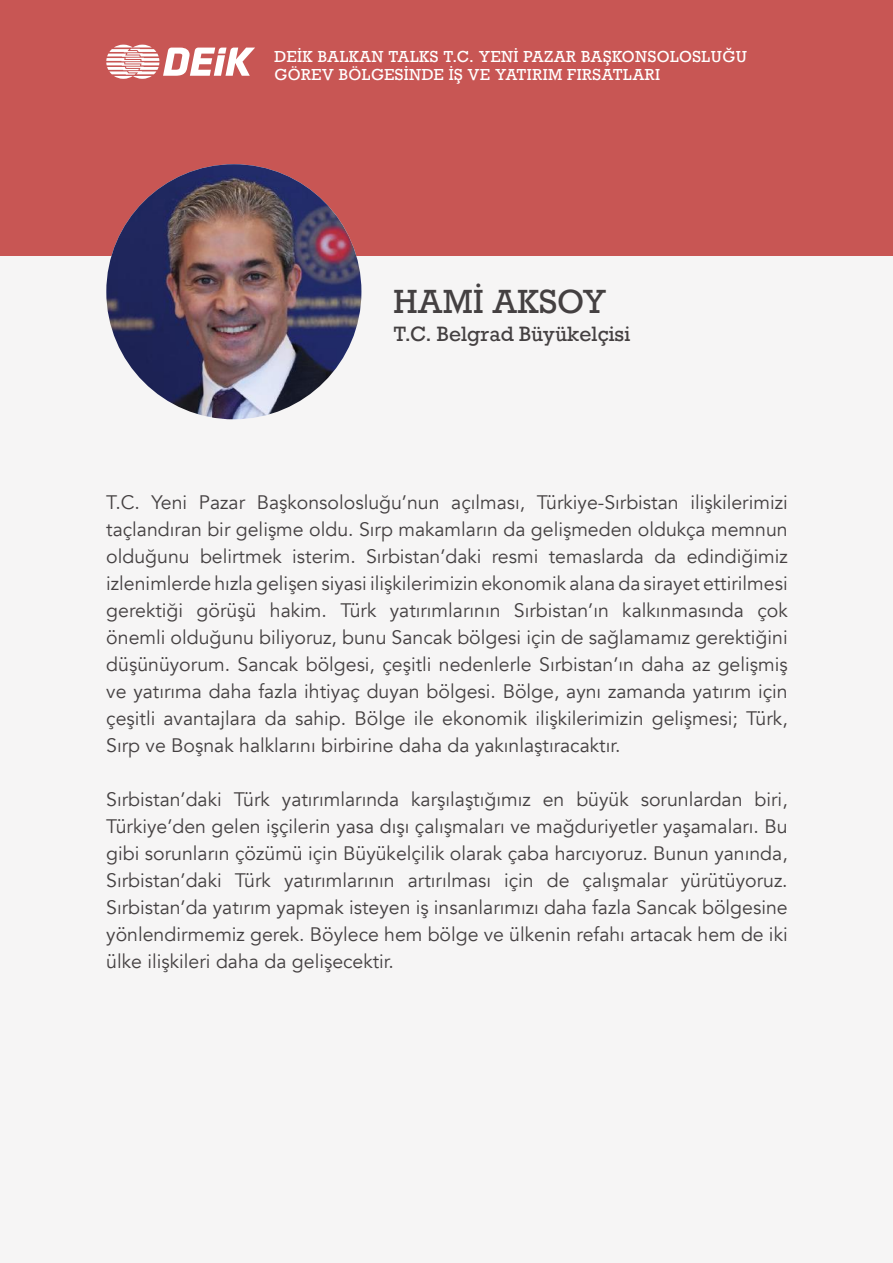
<style>
.page{position:relative;width:893px;height:1263px;background:#fff}
.page>*{position:absolute;margin:0;border:0;box-sizing:border-box;transform-origin:0 0}
.t1{font:31.5px "Rockwell";color:#444041}
.t2{font:19.5px/27px "Avenir";color:#444041;text-align:justify}
.t3{font:19.5px "Rockwell";color:#444041}
.t4{font:15px/18px "Rockwell";letter-spacing:.025em;color:#fff}
</style>
<div class="page">
<div style="left:0;top:213px;width:893px;height:1050px;background:#f6f5f5"></div>
<div style="left:0;top:0;width:893px;height:255px;background:#c85654"></div>
<svg style="left:106px;top:45px;width:149px;height:34px"></svg>
<img style="left:106px;top:164px;width:255px;height:255px;border-radius:128px">
<p class="t4" style="left:275px;top:48px;width:474px">DEİK BALKAN TALKS T.C. YENİ PAZAR BAŞKONSOLOSLUĞU<br>GÖREV BÖLGESİNDE İŞ VE YATIRIM FIRSATLARI</p>
<h1 class="t1" style="left:393px;top:282px;width:215px">HAMI AKSOY</h1>
<p class="t3" style="left:393px;top:322px;width:239px">T.C. Belgrad Büyükelçisi</p>
<p class="t2" style="left:106px;top:489px;width:683px">T.C. Yeni Pazar Başkonsolosluğu’nun açılması, Türkiye-Sırbistan ilişkilerimizi taçlandıran bir gelişme oldu. Sırp makamların da gelişmeden oldukça memnun olduğunu belirtmek isterim. Sırbistan’daki resmi temaslarda da edindiğimiz izlenimlerde hızla gelişen siyasi ilişkilerimizin ekonomik alana da sirayet ettirilmesi gerektiği görüşü hakim. Türk yatırımlarının Sırbistan’ın kalkınmasında çok önemli olduğunu biliyoruz, bunu Sancak bölgesi için de sağlamamız gerektiğini düşünüyorum. Sancak bölgesi, çeşitli nedenlerle Sırbistan’ın daha az gelişmiş ve yatırıma daha fazla ihtiyaç duyan bölgesi. Bölge, aynı zamanda yatırım için çeşitli avantajlara da sahip. Bölge ile ekonomik ilişkilerimizin gelişmesi; Türk, Sırp ve Boşnak halklarını birbirine daha da yakınlaştıracaktır.</p>
<p class="t2" style="left:106px;top:786px;width:683px">Sırbistan’daki Türk yatırımlarında karşılaştığımız en büyük sorunlardan biri, Türkiye’den gelen işçilerin yasa dışı çalışmaları ve mağduriyetler yaşamaları. Bu gibi sorunların çözümü için Büyükelçilik olarak çaba harcıyoruz. Bunun yanında, Sırbistan’daki Türk yatırımlarının artırılması için de çalışmalar yürütüyoruz.<br>Sırbistan’da yatırım yapmak isteyen iş insanlarımızı daha fazla Sancak bölgesine yönlendirmemiz gerek. Böylece hem bölge ve ülkenin refahı artacak hem de iki ülke ilişkileri daha da gelişecektir.</p>
</div>
